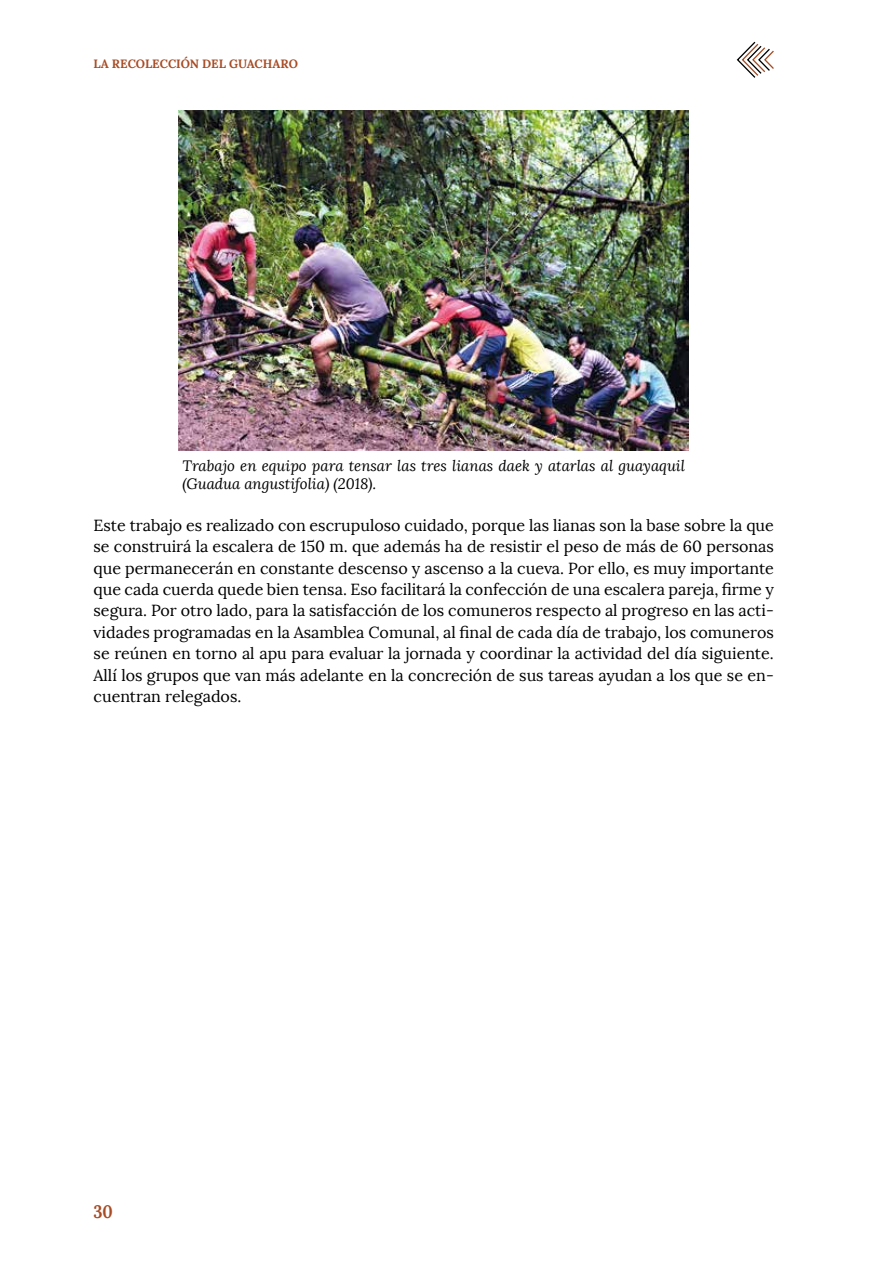
<style>
.page{position:relative;width:893px;height:1263px;background:#fff}
.page>*{position:absolute;margin:0;border:0;box-sizing:border-box;transform-origin:0 0}
.t1{font:700 18px "Lora";color:#a74b24;scale:.9 1}
.t2{font:16.05px/21.5px "Lora";color:#000;text-align:justify}
.t3{font:italic 15px/18px "Lora";color:#000}
.t4{font:700 12px "Lora";color:#a74b24}
</style>
<div class="page">
<svg style="left:736px;top:41px;width:38px;height:37px"></svg>
<img style="left:179px;top:111px;width:510px;height:340px">
<p class="t4" style="left:94px;top:56px;width:206px">LA RECOLECCIÓN DEL GUACHARO</p>
<p class="t3" style="left:182px;top:457px;width:504px">Trabajo en equipo para tensar las tres lianas daek y atarlas al guayaquil (Guadua angustifolia) (2018).</p>
<p class="t2" style="left:94px;top:514px;width:682px">Este trabajo es realizado con escrupuloso cuidado, porque las lianas son la base sobre la que se construirá la escalera de 150 m. que además ha de resistir el peso de más de 60 personas que permanecerán en constante descenso y ascenso a la cueva. Por ello, es muy importante que cada cuerda quede bien tensa. Eso facilitará la confección de una escalera pareja, firme y segura. Por otro lado, para la satisfacción de los comuneros respecto al progreso en las acti&shy;vidades programadas en la Asamblea Comunal, al final de cada día de trabajo, los comuneros se reúnen en torno al apu para evaluar la jornada y coordinar la actividad del día siguiente.<br>Allí los grupos que van más adelante en la concreción de sus tareas ayudan a los que se en&shy;cuentran relegados.</p>
<p class="t1" style="left:94px;top:1200px;width:23px">30</p>
</div>
